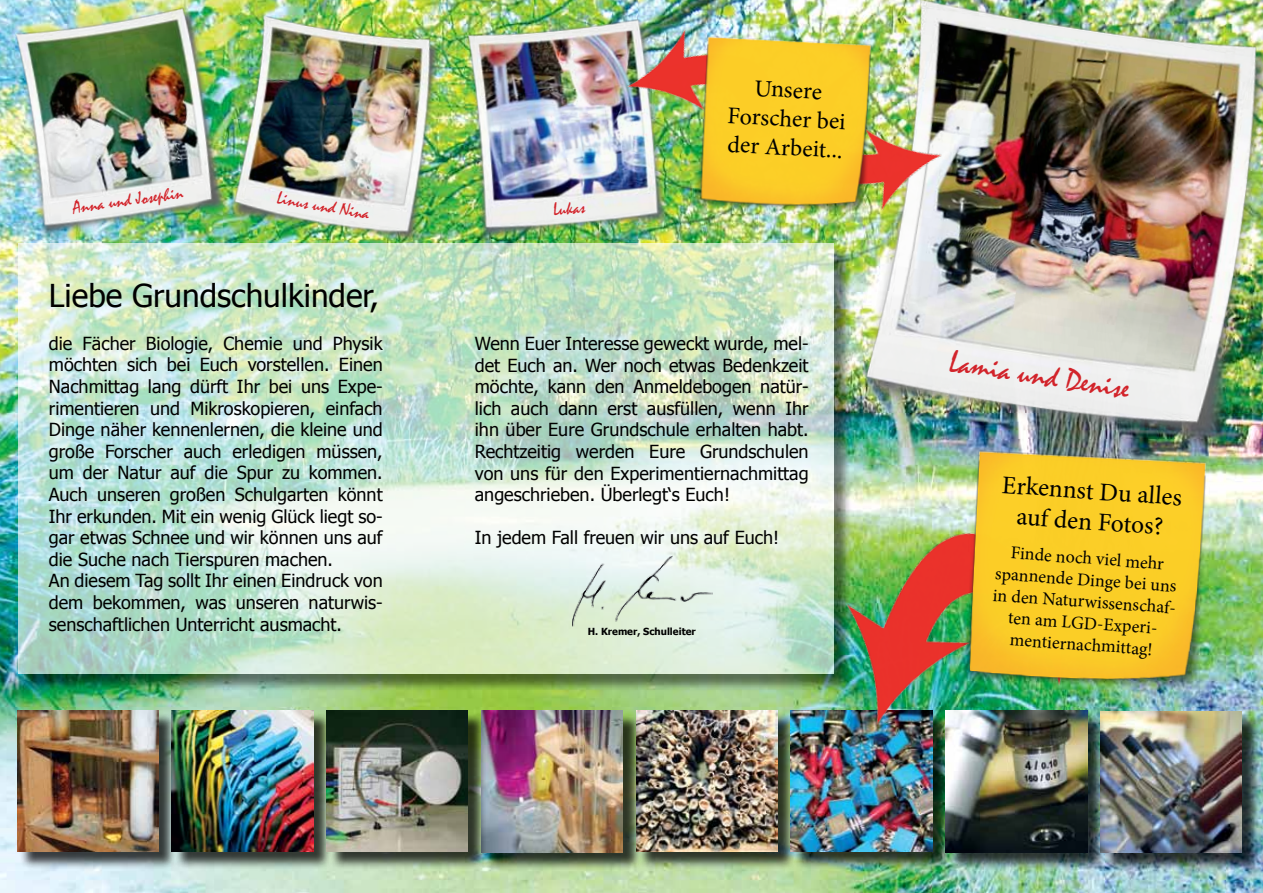
<style>
.page{position:relative;width:1263px;height:893px;background:#fff}
.page>*{position:absolute;margin:0;border:0;box-sizing:border-box;transform-origin:0 0}
.t1{font:31.5px "Tahoma";color:#000}
.t2{font:31.5px "Mistral";color:#d2232a}
.t3{font:25.5px/30.6px "Minion Pro";color:#000;text-align:center}
.t4{font:24px/28.8px "Minion Pro";color:#000;text-align:center}
.t5{font:18px/21.6px "Tahoma";color:#000}
.t6{font:18px/21.6px "Minion Pro";color:#000;text-align:center}
.t7{font:18px "Mistral";color:#d2232a}
.t8{font:700 9.75px "Tahoma";color:#000}
</style>
<div class="page">
<img style="left:0;top:0;width:1263px;height:893px">
<div style="left:20px;top:245px;width:832px;height:447px;background:#000;opacity:.75"></div>
<svg style="left:18px;top:243px;width:805px;height:430px;background:#cce7d4"></svg>
<div style="left:638px;top:712px;width:158px;height:158px;background:#000;opacity:.75"></div>
<img style="left:636px;top:710px;width:141px;height:141px">
<div style="left:19px;top:712px;width:158px;height:158px;background:#000;opacity:.75"></div>
<img style="left:17px;top:710px;width:141px;height:141px">
<div style="left:484px;top:713px;width:157px;height:158px;background:#000;opacity:.75"></div>
<img style="left:481px;top:711px;width:142px;height:141px">
<div style="left:793px;top:712px;width:158px;height:158px;background:#000;opacity:.75"></div>
<img style="left:791px;top:797px;width:141px;height:54px">
<div style="left:174px;top:712px;width:158px;height:158px;background:#000;opacity:.75"></div>
<img style="left:172px;top:710px;width:141px;height:141px">
<div style="left:329px;top:712px;width:157px;height:158px;background:#000;opacity:.75"></div>
<img style="left:327px;top:710px;width:141px;height:141px">
<div style="left:1103px;top:714px;width:157px;height:157px;background:#000;opacity:.75"></div>
<img style="left:1106px;top:711px;width:136px;height:142px">
<div style="left:948px;top:713px;width:158px;height:158px;background:#000;opacity:.75"></div>
<img style="left:946px;top:797px;width:141px;height:55px">
<img style="left:823px;top:0;width:440px;height:480px">
<img style="left:0;top:0;width:242px;height:250px">
<img style="left:215px;top:6px;width:243px;height:251px">
<img style="left:451px;top:11px;width:231px;height:241px">
<img style="left:784px;top:458px;width:339px;height:339px">
<img style="left:943px;top:431px;width:286px;height:279px">
<img style="left:579px;top:0;width:255px;height:223px">
<img style="left:736px;top:17px;width:251px;height:249px">
<img style="left:682px;top:22px;width:205px;height:206px">
<img style="left:571px;top:555px;width:141px;height:72px">
<p class="t7" style="left:71px;top:197px;width:113px;rotate:-8deg">Anna und Josephin</p>
<p class="t7" style="left:279px;top:187px;width:95px;rotate:10deg">Linus und Nina</p>
<p class="t7" style="left:552px;top:199px;width:34px;rotate:-5deg">Lukas</p>
<h3 class="t4" style="left:730px;top:72px;width:120px;rotate:3deg">Unsere<br>Forscher bei der Arbeit...</h3>
<h1 class="t1" style="left:49px;top:274px;width:332px">Liebe Grundschulkinder,</h1>
<p class="t5" style="left:49px;top:332px;width:335px">die Fächer Biologie, Chemie und Physik möchten sich bei Euch vorstellen. Einen Nachmittag lang dürft Ihr bei uns Expe&shy;rimentieren und Mikroskopieren, einfach Dinge näher kennenlernen, die kleine und große Forscher auch erledigen müssen, um der Natur auf die Spur zu kommen.<br>Auch unseren großen Schulgarten könnt Ihr erkunden. Mit ein wenig Glück liegt so&shy;gar etwas Schnee und wir können uns auf die Suche nach Tierspuren machen.<br>An diesem Tag sollt Ihr einen Eindruck von dem bekommen, was unseren naturwis&shy;senschaftlichen Unterricht ausmacht.</p>
<p class="t5" style="left:475px;top:332px;width:335px;text-align:justify">Wenn Euer Interesse geweckt wurde, mel&shy;det Euch an. Wer noch etwas Bedenkzeit möchte, kann den Anmeldebogen natür&shy;lich auch dann erst ausfüllen, wenn Ihr ihn über Eure Grundschule erhalten habt.<br>Rechtzeitig werden Eure Grundschulen von uns für den Experimentiernachmittag angeschrieben. Überlegt‘s Euch!</p>
<p class="t5" style="left:475px;top:526px;width:306px">In jedem Fall freuen wir uns auf Euch!</p>
<p class="t8" style="left:588px;top:624px;width:109px">H. Kremer, Schulleiter</p>
<h1 class="t2" style="left:953px;top:342px;width:183px;rotate:9deg">Lamia und Denise</h1>
<h2 class="t3" style="left:1003px;top:469px;width:182px;rotate:4deg">Erkennst Du alles auf den Fotos?</h2>
<p class="t6" style="left:997px;top:541px;width:188px;rotate:4deg">Finde noch viel mehr spannende Dinge bei uns in den Naturwissenschaf&shy;ten am LGD-Experi&shy;mentiernachmittag!</p>
</div>
